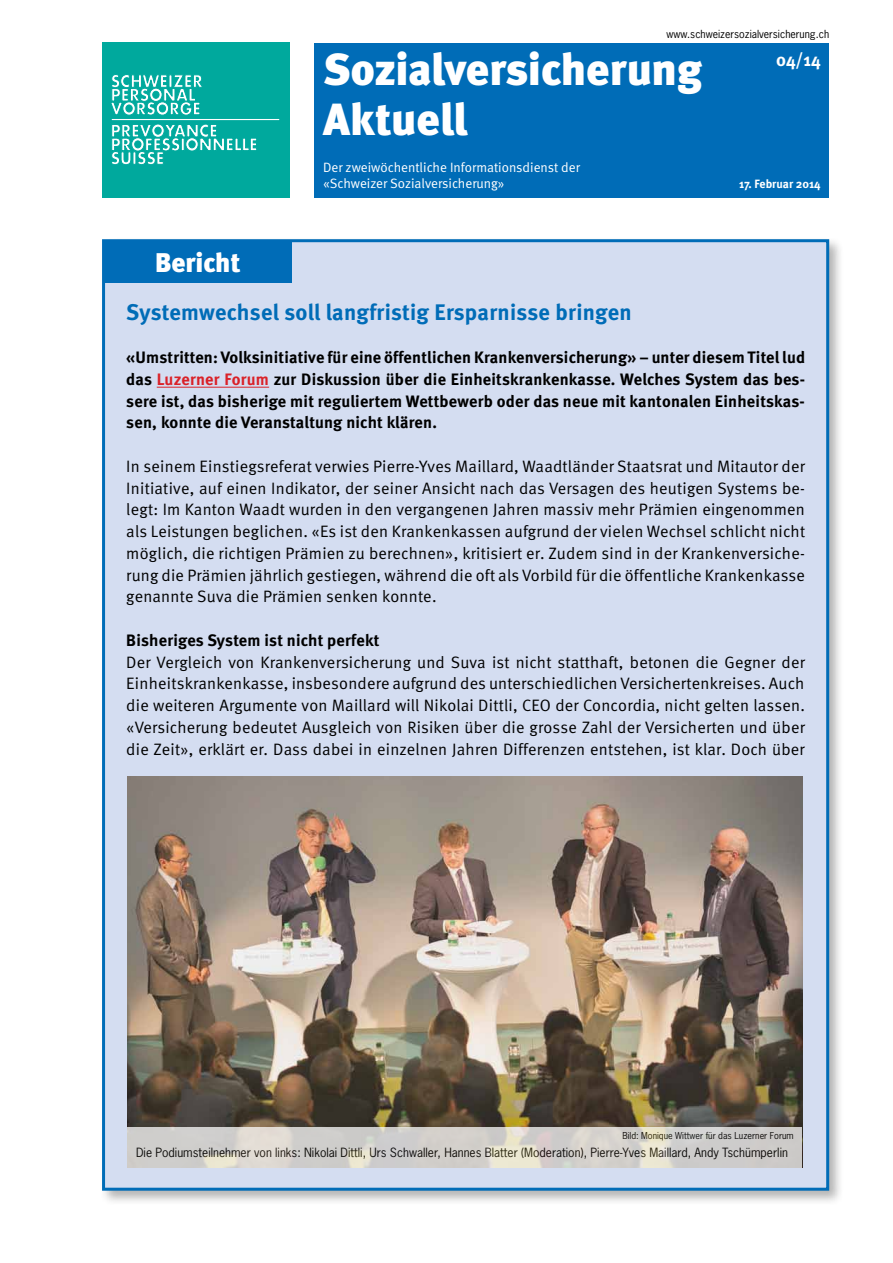
<style>
.page{position:relative;width:893px;height:1263px;background:#fff}
.page>*{position:absolute;margin:0;border:0;box-sizing:border-box;transform-origin:0 0}
.t1{font:900 45px/49.5px "Meta";letter-spacing:-.005em;color:#fff}
.t2{font:900 27px "Meta";letter-spacing:-.005em;color:#fff}
.t3{font:700 22.5px "Meta";letter-spacing:.015em;color:#006cb7}
.t4{font:700 18px "Meta";color:#fff}
.t5{font:16.5px/21.8px "Meta Normal";letter-spacing:.015em;color:#000;text-align:justify}
.t6{font:700 16.5px/21.8px "Meta";letter-spacing:.015em;color:#000;text-align:justify}
.t7{font:13.5px/16.2px "Meta Normal";color:#fff}
.t8{font:12px "News Gothic LT";color:#000}
.t9{font:700 12px "Meta";color:#fff}
.t10{font:10.5px "News Gothic LT";color:#000}
.t11{font:9px "News Gothic LT";color:#000}
.s1{color:#da2128}
</style>
<div class="page">
<div style="left:102px;top:43px;width:187px;height:155px;background:#00a99d"></div>
<svg style="left:111px;top:74px;width:91px;height:41px"></svg>
<svg style="left:111px;top:124px;width:146px;height:41px"></svg>
<hr style="left:112px;top:119px;width:167px;height:1px;background:#fff">
<div style="left:315px;top:43px;width:514px;height:155px;background:#006cb7"></div>
<div style="left:99px;top:236px;width:746px;height:970px;background:#000;opacity:.3"></div>
<div style="left:104px;top:241px;width:724px;height:948px;background:#d4ddf1"></div>
<hr style="left:157px;top:387px;width:112px;height:1px;background:#da2128">
<div style="left:104px;top:241px;width:187px;height:42px;background:#006cb7"></div>
<img style="left:128px;top:776px;width:674px;height:351px">
<svg style="left:128px;top:1127px;width:674px;height:41px;background:#d4d1cc"></svg>
<p class="t10" style="left:667px;top:27px;width:164px">www.schweizersozialversicherung.ch</p>
<h2 class="t2" style="left:155px;top:247px;width:87px">Bericht</h2>
<h1 class="t1" style="left:323px;top:45px;width:380px">Sozialversicherung<br>Aktuell</h1>
<p class="t7" style="left:323px;top:159px;width:258px">Der zweiwöchentliche Informationsdienst der «Schweizer Sozialversicherung»</p>
<p class="t4" style="left:776px;top:49px;width:46px">04/14</p>
<p class="t9" style="left:739px;top:177px;width:83px">17. Februar 2014</p>
<h3 class="t3" style="left:126px;top:299px;width:507px">Systemwechsel soll langfristig Ersparnisse bringen</h3>
<p class="t6" style="left:126px;top:346px;width:680px">«Umstritten: Volksinitiative für eine öffentlichen Krankenversicherung» – unter diesem Titel lud das <span class="s1">Luzerner Forum</span> zur Diskussion über die Einheitskrankenkasse. Welches System das bes&shy;sere ist, das bisherige mit reguliertem Wettbewerb oder das neue mit kantonalen Einheitskas&shy;sen, konnte die Veranstaltung nicht klären.</p>
<p class="t5" style="left:126px;top:455px;width:680px">In seinem Einstiegsreferat verwies Pierre-Yves Maillard, Waadtländer Staatsrat und Mitautor der Initiative, auf einen Indikator, der seiner Ansicht nach das Versagen des heutigen Systems be&shy;legt: Im Kanton Waadt wurden in den vergangenen Jahren massiv mehr Prämien eingenommen als Leistungen beglichen. «Es ist den Krankenkassen aufgrund der vielen Wechsel schlicht nicht möglich, die richtigen Prämien zu berechnen», kritisiert er. Zudem sind in der Krankenversiche&shy;rung die Prämien jährlich gestiegen, während die oft als Vorbild für die öffentliche Krankenkasse genannte Suva die Prämien senken konnte.</p>
<p class="t6" style="left:126px;top:629px;width:255px">Bisheriges System ist nicht perfekt</p>
<p class="t5" style="left:126px;top:651px;width:680px">Der Vergleich von Krankenversicherung und Suva ist nicht statthaft, betonen die Gegner der Einheitskrankenkasse, insbesondere aufgrund des unterschiedlichen Versichertenkreises. Auch die weiteren Argumente von Maillard will Nikolai Dittli, CEO der Concordia, nicht gelten lassen. «Versicherung bedeutet Ausgleich von Risiken über die grosse Zahl der Versicherten und über die Zeit», erklärt er. Dass dabei in einzelnen Jahren Differenzen entstehen, ist klar. Doch über</p>
<p class="t11" style="left:622px;top:1130px;width:173px">Bild: Monique Wittwer für das Luzerner Forum</p>
<p class="t8" style="left:136px;top:1145px;width:653px">Die Podiumsteilnehmer von links: Nikolai Dittli, Urs Schwaller, Hannes Blatter (Moderation), Pierre-Yves Maillard, Andy Tschümperlin</p>
</div>
